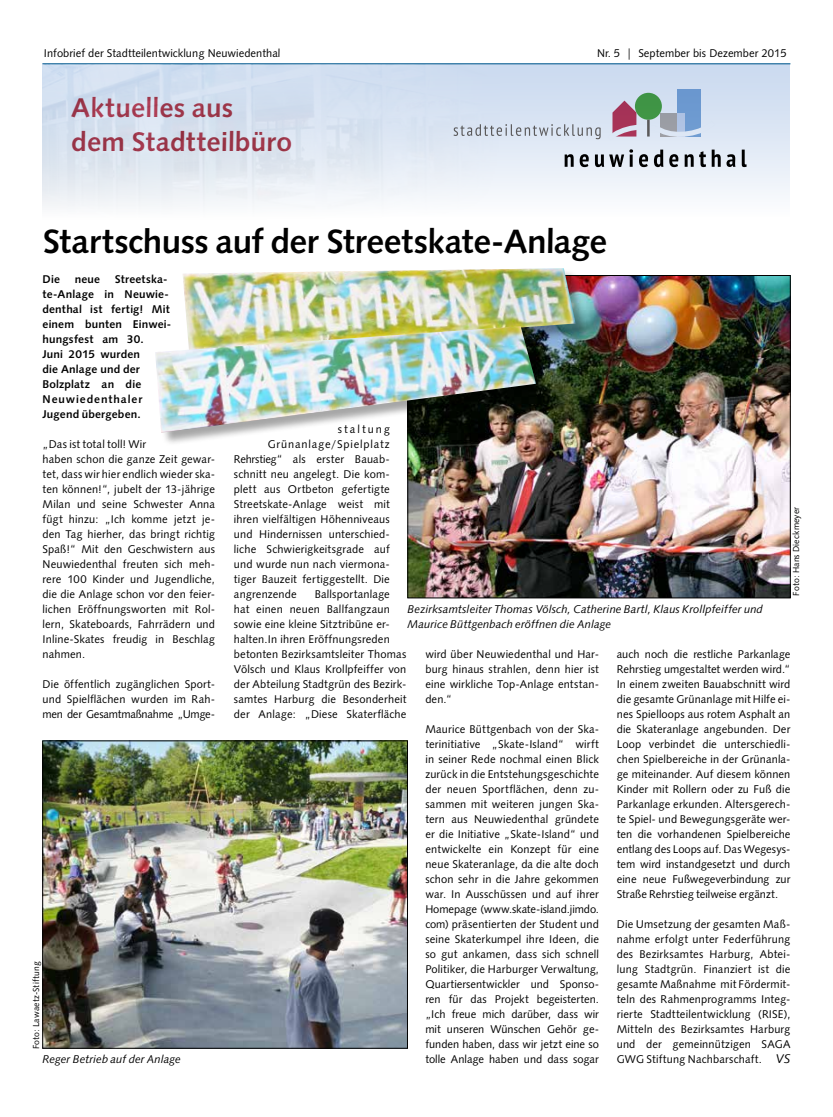
<style>
.page{position:relative;width:833px;height:1117px;background:#fff}
.page>*{position:absolute;margin:0;border:0;box-sizing:border-box;transform-origin:0 0}
.t1{font:33.75px "Humanist 531 BT Bold A";letter-spacing:-.02em;color:#000}
.t2{font:27px/34px "Humanist 531 BT Bold A";letter-spacing:.005em;color:#9c3549}
.t3{font:11.25px/15px "Humanist 531 BT Roman A";letter-spacing:.01em;color:#000;text-align:justify}
.t4{font:11.25px/15px "Humanist 531 BT Bold A";letter-spacing:.015em;color:#000}
.t5{font:italic 11.25px/15px "Syntax";letter-spacing:.005em;color:#000}
.t6{font:11.25px "Humanist 531 BT Roman A";letter-spacing:.07em;color:#000}
.t7{font:11.25px "Humanist 531 BT Roman A";letter-spacing:.175em;color:#000}
.t8{font:8.75px "Humanist 531 BT Roman A";letter-spacing:.02em;color:#000}
.s1{font-family:"Syntax";font-style:italic;font-size:12.5px}
</style>
<div class="page">
<div style="left:43px;top:64px;width:747px;height:153px;background:linear-gradient(to bottom,#c7d7ee,#fbfcfd)"></div>
<hr style="left:43px;top:63px;width:747px;height:1px;background:#00588b">
<img style="left:43px;top:64px;width:458px;height:153px">
<div style="left:677px;top:89px;width:24px;height:47px;background:#6a97cf"></div>
<div style="left:635px;top:93px;width:27px;height:27px;background:#3f9445;border-radius:50%"></div>
<svg style="left:453px;top:101px;width:293px;height:66px;background:#c4ccd9"></svg>
<img style="left:45px;top:742px;width:360px;height:304px">
<div style="left:43px;top:740px;width:364px;height:308px;border:1px solid #000"></div>
<img style="left:409px;top:277px;width:379px;height:319px">
<div style="left:184px;top:269px;width:405px;height:95px;background:#000;opacity:.35"></div>
<img style="left:183px;top:268px;width:392px;height:82px">
<div style="left:156px;top:327px;width:393px;height:119px;background:#000;opacity:.35"></div>
<img style="left:155px;top:326px;width:381px;height:106px">
<p class="t3" style="left:44px;top:45px;width:238px">Infobrief der Stadtteilentwicklung Neuwiedenthal</p>
<p class="t3" style="left:597px;top:45px;width:191px">Nr. 5 | September bis Dezember 2015</p>
<h2 class="t2" style="left:71px;top:90px;width:222px">Aktuelles aus dem Stadtteilbüro</h2>
<h1 class="t1" style="left:43px;top:220px;width:566px">Startschuss auf der Streetskate-Anlage</h1>
<p class="t4" style="left:43px;top:271px;width:130px;text-indent:72px">Streetska&shy;te-Anlage in Neuwie&shy;denthal ist fertig! Mit einem bunten Einwei&shy;hungsfest am 30.<br>Juni 2015 wurden<br>die Anlage und der<br>Bolzplatz an die<br>Neuwiedenthaler<br>Jugend übergeben.</p>
<p class="t3" style="left:43px;top:436px;width:174px;text-align:left">„Das ist total toll! Wir<br>haben schon die ganze Zeit gewar&shy;tet, dass wir hier endlich wieder ska&shy;ten können!“, jubelt der 13-jährige<br>Milan und seine Schwester Anna fügt hinzu: „Ich komme jetzt je&shy;den Tag hierher, das bringt richtig<br>Spaß!“ Mit den Geschwistern aus<br>Neuwiedenthal freuten sich meh&shy;rere 100 Kinder und Jugendliche, die die Anlage schon vor den feier&shy;lichen Eröffnungsworten mit Rol&shy;lern, Skateboards, Fahrrädern und<br>Inline-Skates freudig in Beschlag nahmen.</p>
<p class="t3" style="left:43px;top:676px;width:174px">Die öffentlich zugänglichen Sport&shy;und Spielflächen wurden im Rah&shy;men der Gesamtmaßnahme „Umge-</p>
<p class="t4" style="left:43px;top:271px;width:19px">Die</p>
<p class="t4" style="left:75px;top:271px;width:27px">neue</p>
<p class="t8" style="left:31px;top:1049px;width:90px;rotate:-90deg">Foto: Lawaetz-Stiftung</p>
<p class="t5" style="left:43px;top:1051px;width:140px">Reger Betrieb auf der Anlage</p>
<p class="t7" style="left:338px;top:422px;width:54px">staltung</p>
<p class="t6" style="left:268px;top:437px;width:124px">Grünanlage/Spielplatz</p>
<p class="t3" style="left:234px;top:451px;width:157px">Rehrstieg“ als erster Bauab-</p>
<p class="t3" style="left:234px;top:466px;width:157px">schnitt neu angelegt. Die kom-</p>
<p class="t3" style="left:234px;top:481px;width:157px">plett aus Ortbeton gefertigte</p>
<p class="t3" style="left:234px;top:496px;width:157px">Streetskate-Anlage weist mit</p>
<p class="t3" style="left:234px;top:511px;width:157px">ihren vielfältigen Höhenniveaus</p>
<p class="t3" style="left:234px;top:526px;width:157px">und Hindernissen unterschied-</p>
<p class="t3" style="left:234px;top:541px;width:157px">liche Schwierigkeitsgrade auf</p>
<p class="t3" style="left:234px;top:556px;width:157px">und wurde nun nach viermona-</p>
<p class="t3" style="left:234px;top:571px;width:157px">tiger Bauzeit fertiggestellt. Die</p>
<p class="t3" style="left:234px;top:586px;width:64px">angrenzende</p>
<p class="t8" style="left:790px;top:595px;width:90px;rotate:-90deg">Foto: Hans Dieckmeyer</p>
<p class="t3" style="left:234px;top:586px;width:174px;text-align:left;text-indent:81px">Ballsportanlage hat einen neuen Ballfangzaun sowie eine kleine Sitztribüne er&shy;halten.In ihren Eröffnungsreden betonten Bezirksamtsleiter Thomas<br>Völsch und Klaus Krollpfeiffer von der Abteilung Stadtgrün des Bezirk&shy;samtes Harburg die Besonderheit der Anlage: „Diese Skaterfläche</p>
<p class="t5" style="left:407px;top:601px;width:357px">Bezirksamtsleiter Thomas Völsch, Catherine Bartl, Klaus Krollpfeiffer und<br>Maurice Büttgenbach eröffnen die Anlage</p>
<p class="t3" style="left:617px;top:646px;width:175px">auch noch die restliche Parkanlage Rehrstieg umgestaltet werden wird.“ In einem zweiten Bauabschnitt wird die gesamte Grünanlage mit Hilfe ei&shy;nes Spielloops aus rotem Asphalt an die Skateranlage angebunden. Der Loop verbindet die unterschiedli&shy;chen Spielbereiche in der Grünanla&shy;ge miteinander. Auf diesem können Kinder mit Rollern oder zu Fuß die Parkanlage erkunden. Altersgerech&shy;te Spiel- und Bewegungsgeräte wer&shy;ten die vorhandenen Spielbereiche entlang des Loops auf. Das Wegesys&shy;tem wird instandgesetzt und durch eine neue Fußwegeverbindung zur Straße Rehrstieg teilweise ergänzt.</p>
<p class="t3" style="left:617px;top:916px;width:175px">Die Umsetzung der gesamten Maß&shy;nahme erfolgt unter Federführung des Bezirksamtes Harburg, Abtei&shy;lung Stadtgrün. Finanziert ist die gesamte Maßnahme mit Fördermit&shy;teln des Rahmenprogramms Integ&shy;rierte Stadtteilentwicklung (RISE), Mitteln des Bezirksamtes Harburg und der gemeinnützigen SAGA GWG Stiftung Nachbarschaft. <span class="s1">VS</span></p>
<p class="t3" style="left:425px;top:646px;width:175px">wird über Neuwiedenthal und Har&shy;burg hinaus strahlen, denn hier ist eine wirkliche Top-Anlage entstan&shy;den.“</p>
<p class="t3" style="left:425px;top:721px;width:175px">Maurice Büttgenbach von der Ska&shy;terinitiative „Skate-Island“ wirft in seiner Rede nochmal einen Blick zurück in die Entstehungsgeschichte der neuen Sportflächen, denn zu&shy;sammen mit weiteren jungen Ska&shy;tern aus Neuwiedenthal gründete er die Initiative „Skate-Island“ und entwickelte ein Konzept für eine neue Skateranlage, da die alte doch schon sehr in die Jahre gekommen war. In Ausschüssen und auf ihrer Homepage (www.skate-island.jimdo. com) präsentierten der Student und seine Skaterkumpel ihre Ideen, die so gut ankamen, dass sich schnell Politiker, die Harburger Verwaltung, Quartiersentwickler und Sponso&shy;ren für das Projekt begeisterten. „Ich freue mich darüber, dass wir mit unseren Wünschen Gehör ge&shy;funden haben, dass wir jetzt eine so tolle Anlage haben und dass sogar</p>
</div>
